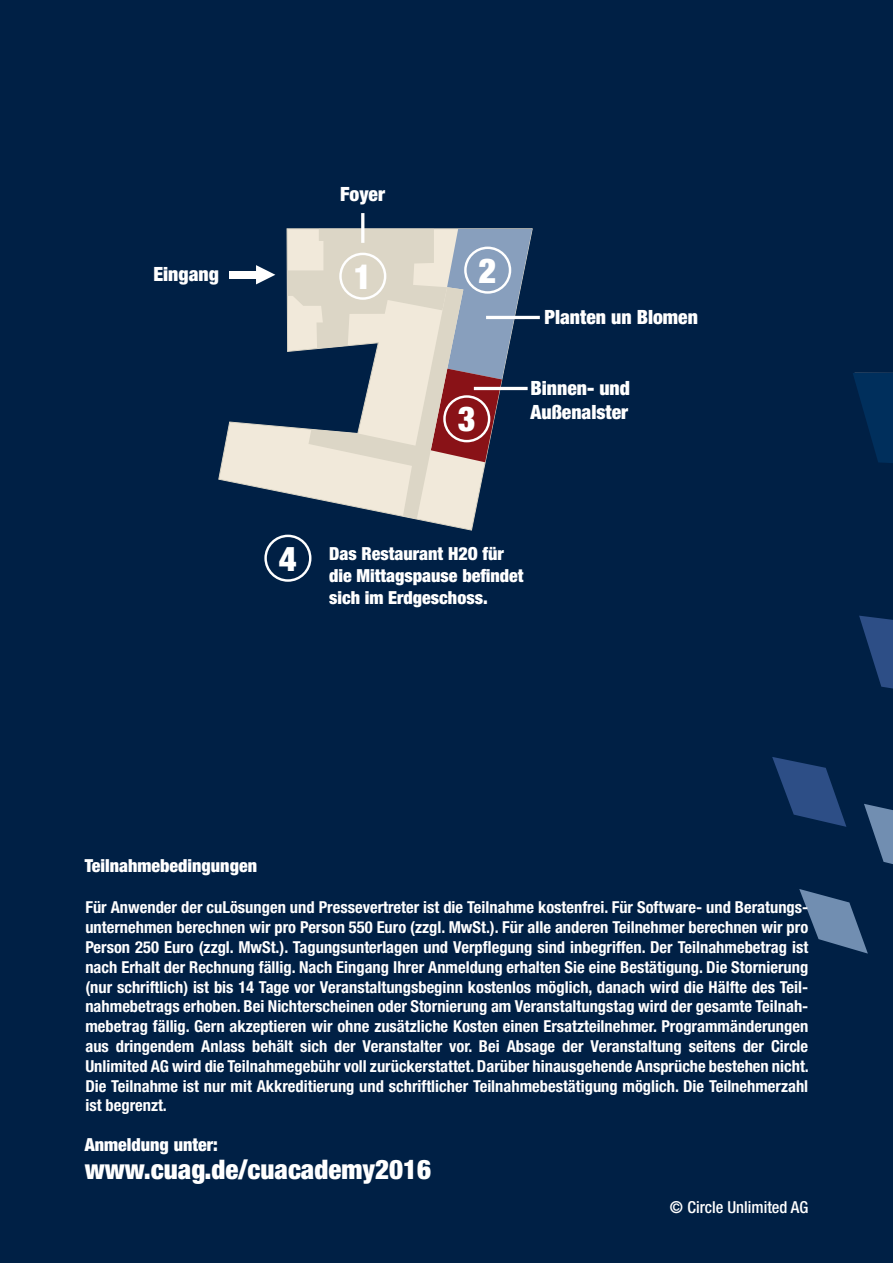
<style>
.page{position:relative;width:893px;height:1263px;background:#002045}
.page>*{position:absolute;margin:0;border:0;box-sizing:border-box;transform-origin:0 0}
.t1{font:900 condensed 34.35px "Helvetica Neue LT Std";color:#fff}
.t2{font:900 condensed 27px "Helvetica Neue LT Std";color:#fff}
.t3{font:900 condensed 19.65px/23.5px "Helvetica Neue LT Std";color:#fff}
.t4{font:900 condensed 18px/21.6px "Helvetica Neue LT Std";color:#fff}
.t5{font:700 condensed 16.5px/19.8px "Helvetica Neue LT Std";color:#fff;text-align:justify}
.t6{font:500 condensed 16.5px "Helvetica Neue LT Std";color:#fff}
</style>
<div class="page">
<svg style="left:799px;top:889px;width:69px;height:64px"></svg>
<svg style="left:772px;top:372px;width:121px;height:492px"></svg>
<div style="left:264px;top:535px;width:47px;height:47px;border:2px solid #fff;border-radius:50%"></div>
<svg style="left:218px;top:228px;width:315px;height:303px"></svg>
<svg style="left:287px;top:229px;width:245px;height:290px"></svg>
<div style="left:339px;top:253px;width:47px;height:47px;border:2px solid #fff;border-radius:50%"></div>
<div style="left:464px;top:247px;width:47px;height:47px;border:2px solid #fff;border-radius:50%"></div>
<div style="left:443px;top:395px;width:47px;height:47px;border:2px solid #fff;border-radius:50%"></div>
<div style="left:229px;top:271px;width:29px;height:7px;background:#fff"></div>
<svg style="left:256px;top:265px;width:19px;height:19px"></svg>
<hr style="left:361px;top:213px;width:3px;height:30px;background:#fff">
<hr style="left:486px;top:316px;width:54px;height:3px;background:#fff">
<hr style="left:474px;top:387px;width:54px;height:3px;background:#fff">
<p class="t3" style="left:153px;top:262px;width:67px">Eingang</p>
<p class="t3" style="left:340px;top:182px;width:46px">Foyer</p>
<h1 class="t1" style="left:354px;top:255px;width:19px">1</h1>
<h1 class="t1" style="left:479px;top:249px;width:19px">2</h1>
<h1 class="t1" style="left:458px;top:398px;width:19px">3</h1>
<p class="t3" style="left:544px;top:305px;width:155px">Planten un Blomen</p>
<p class="t3" style="left:531px;top:376px;width:101px">Binnen- und<br>Außenalster</p>
<h1 class="t1" style="left:279px;top:537px;width:19px">4</h1>
<p class="t4" style="left:329px;top:543px;width:196px">Das Restaurant H2O für die Mittagspause befindet sich im Erdgeschoss.</p>
<p class="t4" style="left:85px;top:854px;width:174px">Teilnahmebedingungen</p>
<p class="t5" style="left:85px;top:897px;width:725px">Für Anwender der cuLösungen und Pressevertreter ist die Teilnahme kostenfrei. Für Software- und Beratungs&shy;unternehmen berechnen wir pro Person 550 Euro (zzgl. MwSt.). Für alle anderen Teilnehmer berechnen wir pro Person 250 Euro (zzgl. MwSt.). Tagungsunterlagen und Verpflegung sind inbegriffen. Der Teilnahmebetrag ist nach Erhalt der Rechnung fällig. Nach Eingang Ihrer Anmeldung erhalten Sie eine Bestätigung. Die Stornierung (nur schriftlich) ist bis 14 Tage vor Veranstaltungsbeginn kostenlos möglich, danach wird die Hälfte des Teil&shy;nahmebetrags erhoben. Bei Nichterscheinen oder Stornierung am Veranstaltungstag wird der gesamte Teilnah&shy;mebetrag fällig. Gern akzeptieren wir ohne zusätzliche Kosten einen Ersatzteilnehmer. Programmänderungen aus dringendem Anlass behält sich der Veranstalter vor. Bei Absage der Veranstaltung seitens der Circle Unlimited AG wird die Teilnahmegebühr voll zurückerstattet. Darüber hinausgehende Ansprüche bestehen nicht.<br>Die Teilnahme ist nur mit Akkreditierung und schriftlicher Teilnahmebestätigung möglich. Die Teilnehmerzahl ist begrenzt.</p>
<p class="t4" style="left:85px;top:1134px;width:134px">Anmeldung unter:</p>
<h2 class="t2" style="left:85px;top:1153px;width:348px">www.cuag.de/cuacademy2016</h2>
<p class="t6" style="left:670px;top:1197px;width:140px">© Circle Unlimited AG</p>
</div>
